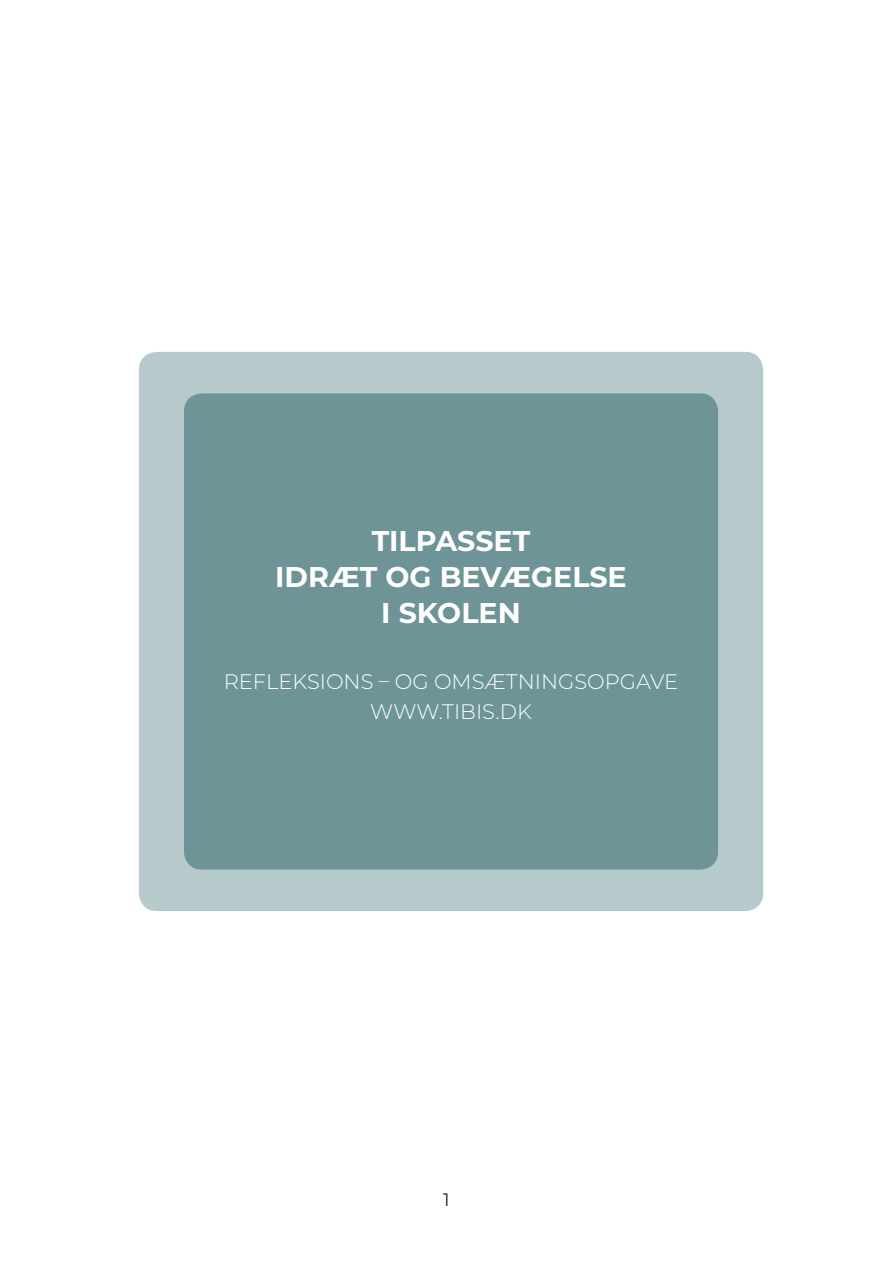
<style>
.page{position:relative;width:893px;height:1263px;background:#fff}
.page>*{position:absolute;margin:0;border:0;box-sizing:border-box;transform-origin:0 0}
.t1{font:700 28.5px "Montserrat";color:#fff}
.t2{font:300 21px "Montserrat";color:#fff}
.t3{font:18px "Montserrat";color:#231f20}
</style>
<div class="page">
<div style="left:139px;top:352px;width:624px;height:559px;background:#b6c9cb;border-radius:18px"></div>
<div style="left:184px;top:393px;width:534px;height:476px;background:#6e9497;border-radius:18px"></div>
<p class="t1" style="left:372px;top:521px;width:160px">TILPASSET</p>
<p class="t1" style="left:275px;top:557px;width:353px">IDRÆT OG BEVÆGELSE</p>
<p class="t1" style="left:381px;top:593px;width:141px">I SKOLEN</p>
<p class="t2" style="left:224px;top:668px;width:456px">REFLEKSIONS – OG OMSÆTNINGSOPGAVE</p>
<p class="t2" style="left:370px;top:698px;width:163px">WWW.TIBIS.DK</p>
<p class="t3" style="left:443px;top:1187px;width:8px">1</p>
</div>
